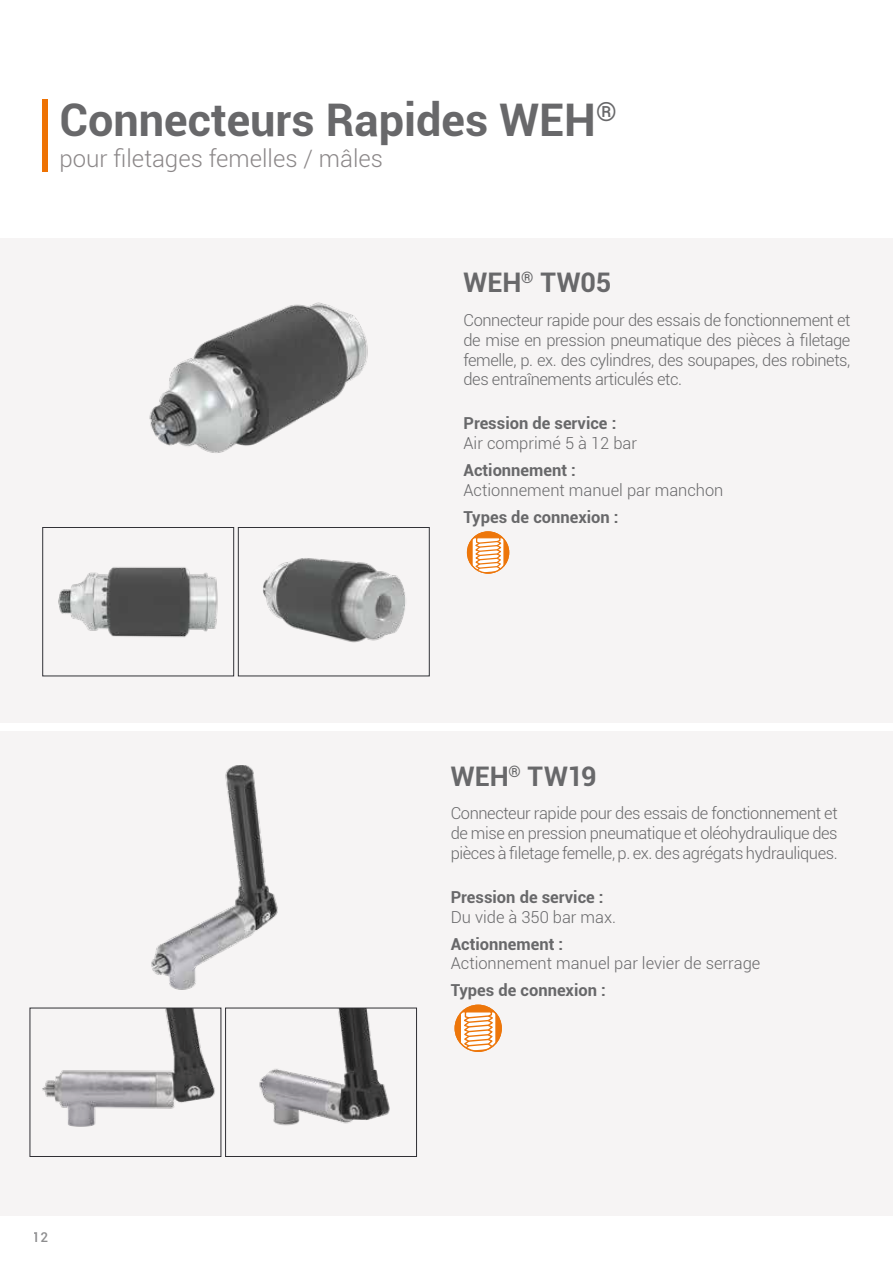
<style>
.page{position:relative;width:893px;height:1263px;background:#fff}
.page>*{position:absolute;margin:0;border:0;box-sizing:border-box;transform-origin:0 0}
.t1{font:700 45px "Roboto";color:#68686a}
.t2{font:700 27px "Roboto";letter-spacing:-.005em;color:#68686a}
.t3{font:300 24px "Roboto";color:#8b8788}
.t4{font:300 16.5px/19.8px "Roboto";letter-spacing:-.025em;color:#68686a;text-align:justify}
.t5{font:300 16.5px "Roboto";color:#68686a}
.t6{font:700 16.5px "Roboto";color:#68686a}
.t7{font:500 13.5px "Roboto";color:#68686a}
</style>
<div class="page">
<div style="left:43px;top:99px;width:5px;height:73px;background:#ee7203"></div>
<div style="left:0;top:238px;width:893px;height:485px;background:#f6f4f4"></div>
<img style="left:149px;top:302px;width:219px;height:151px">
<img style="left:58px;top:567px;width:160px;height:71px">
<div style="left:43px;top:527px;width:191px;height:149px;border:1px solid #323237"></div>
<img style="left:263px;top:558px;width:143px;height:85px">
<div style="left:238px;top:527px;width:191px;height:149px;border:1px solid #323237"></div>
<div style="left:0;top:731px;width:893px;height:485px;background:#f6f4f4"></div>
<img style="left:151px;top:765px;width:127px;height:225px">
<img style="left:259px;top:1010px;width:131px;height:116px">
<div style="left:225px;top:1008px;width:192px;height:149px;border:1px solid #323237"></div>
<img style="left:42px;top:1010px;width:173px;height:117px">
<div style="left:30px;top:1008px;width:191px;height:149px;border:1px solid #323237"></div>
<div style="left:467px;top:532px;width:42px;height:41px;background:#ed760a;border-radius:50%"></div>
<svg style="left:471px;top:536px;width:34px;height:36px"></svg>
<div style="left:467px;top:531px;width:42px;height:43px;border:1px solid #ed760a;border-radius:50%"></div>
<div style="left:455px;top:1005px;width:46px;height:46px;background:#ed760a;border-radius:50%"></div>
<svg style="left:460px;top:1010px;width:37px;height:41px"></svg>
<div style="left:454px;top:1005px;width:48px;height:47px;border:1px solid #ed760a;border-radius:50%"></div>
<h1 class="t1" style="left:60px;top:88px;width:559px">Connecteurs Rapides WEH<sup>®</sup></h1>
<h3 class="t3" style="left:60px;top:142px;width:325px">pour filetages femelles / mâles</h3>
<h2 class="t2" style="left:463px;top:264px;width:149px">WEH<sup>®</sup> TW05</h2>
<p class="t4" style="left:463px;top:310px;width:388px">Connecteur rapide pour des essais de fonctionnement et de mise en pression pneumatique des pièces à filetage femelle, p. ex. des cylindres, des soupapes, des robinets, des entraînements articulés etc.</p>
<p class="t6" style="left:463px;top:412px;width:154px">Pression de service :</p>
<p class="t5" style="left:463px;top:432px;width:175px">Air comprimé 5 à 12 bar</p>
<p class="t6" style="left:463px;top:458px;width:114px">Actionnement :</p>
<p class="t5" style="left:463px;top:478px;width:261px">Actionnement manuel par manchon</p>
<p class="t6" style="left:463px;top:505px;width:157px">Types de connexion :</p>
<p class="t7" style="left:33px;top:1228px;width:17px">12</p>
<h2 class="t2" style="left:451px;top:757px;width:147px">WEH<sup>®</sup> TW19</h2>
<p class="t4" style="left:451px;top:803px;width:388px">Connecteur rapide pour des essais de fonctionnement et de mise en pression pneumatique et oléohydraulique des pièces à filetage femelle, p. ex. des agrégats hydrauliques.</p>
<p class="t6" style="left:451px;top:885px;width:154px">Pression de service :</p>
<p class="t5" style="left:451px;top:905px;width:167px">Du vide à 350 bar max.</p>
<p class="t6" style="left:451px;top:932px;width:114px">Actionnement :</p>
<p class="t5" style="left:451px;top:952px;width:311px">Actionnement manuel par levier de serrage</p>
<p class="t6" style="left:451px;top:979px;width:157px">Types de connexion :</p>
</div>
